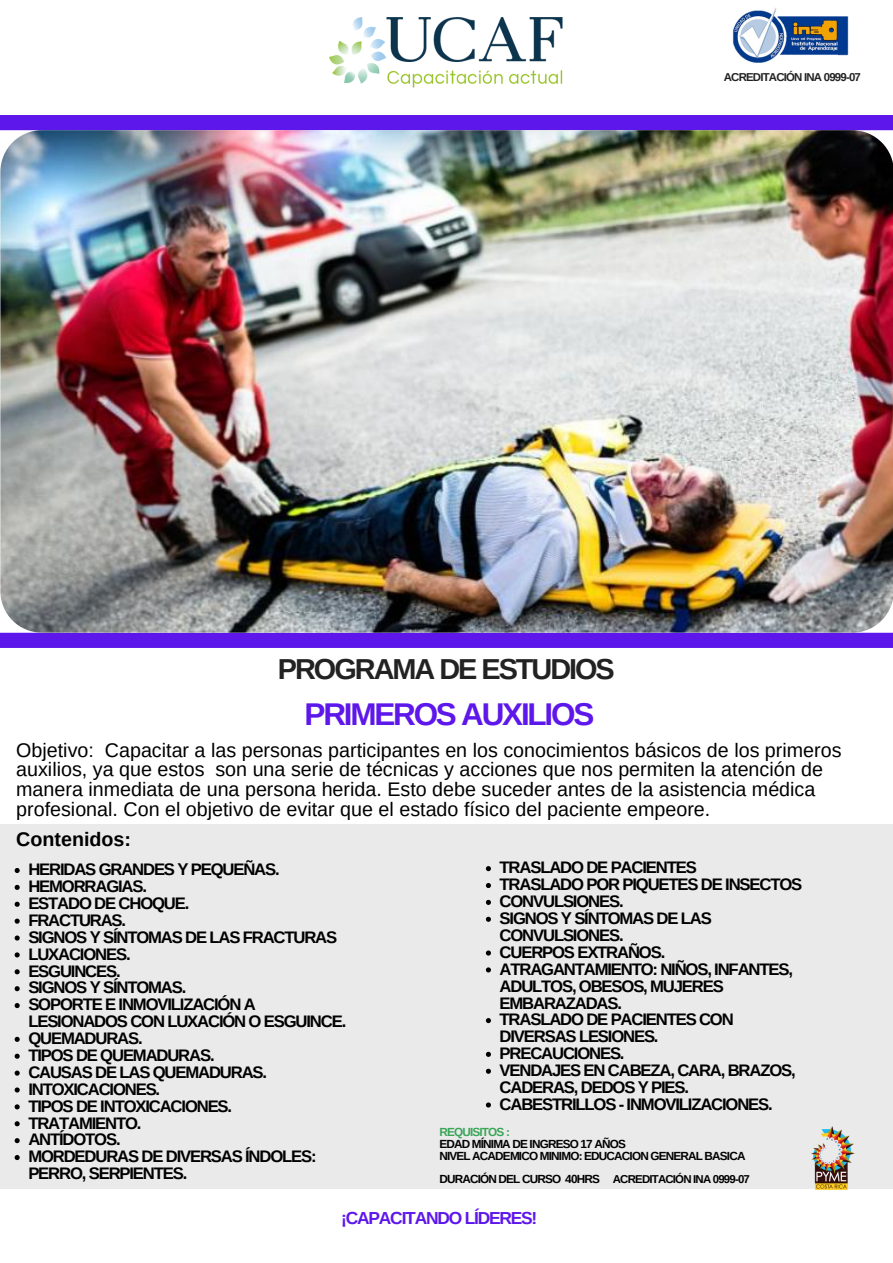
<style>
.page{position:relative;width:893px;height:1263px;background:#fff}
.page>*{position:absolute;margin:0;border:0;box-sizing:border-box;transform-origin:0 0}
.t1{font:700 31.42px "Arimo";letter-spacing:-.07em;color:#5e17eb}
.t2{font:700 28.88px "Arimo";letter-spacing:-.07em;color:#222}
.t3{font:19.73px/19.7px "Arimo";color:#000}
.t4{font:700 19.73px "Arimo";color:#000}
.t5{font:700 17.4px "Arimo";letter-spacing:-.07em;color:#5e17eb}
.t6{font:700 16.65px/16.9px "Arimo";letter-spacing:-.07em;color:#000}
.t7{font:700 11.77px/11.9px "Arimo";letter-spacing:-.07em;color:#000}
.t8{font:700 11.77px "Arimo";letter-spacing:-.07em;color:#39a557}
.t9{font:700 11.4px "Arimo";letter-spacing:-.07em;color:#000}
.t10{font:700 11.4px "Arimo";letter-spacing:-.07em;color:#222}
</style>
<div class="page">
<div style="left:0;top:824px;width:893px;height:365px;background:#eaeaea"></div>
<div style="left:0;top:633px;width:893px;height:15px;background:#5e17eb"></div>
<div style="left:0;top:115px;width:893px;height:15px;background:#5e17eb"></div>
<img style="left:732px;top:8px;width:117px;height:55px">
<img style="left:0;top:130px;width:893px;height:503px">
<img style="left:811px;top:1126px;width:44px;height:64px">
<img style="left:329px;top:18px;width:234px;height:70px">
<svg style="left:15px;top:868px;width:5px;height:5px"></svg>
<svg style="left:15px;top:885px;width:5px;height:5px"></svg>
<svg style="left:15px;top:902px;width:5px;height:5px"></svg>
<svg style="left:15px;top:918px;width:5px;height:6px"></svg>
<svg style="left:15px;top:935px;width:5px;height:5px"></svg>
<svg style="left:15px;top:952px;width:5px;height:5px"></svg>
<svg style="left:15px;top:969px;width:5px;height:5px"></svg>
<svg style="left:15px;top:986px;width:5px;height:5px"></svg>
<svg style="left:15px;top:1003px;width:5px;height:5px"></svg>
<svg style="left:15px;top:1037px;width:5px;height:5px"></svg>
<svg style="left:15px;top:1054px;width:5px;height:5px"></svg>
<svg style="left:15px;top:1070px;width:5px;height:5px"></svg>
<svg style="left:15px;top:1087px;width:5px;height:5px"></svg>
<svg style="left:15px;top:1104px;width:5px;height:5px"></svg>
<svg style="left:15px;top:1121px;width:5px;height:5px"></svg>
<svg style="left:15px;top:1138px;width:5px;height:5px"></svg>
<svg style="left:15px;top:1155px;width:5px;height:5px"></svg>
<svg style="left:486px;top:866px;width:5px;height:5px"></svg>
<svg style="left:486px;top:883px;width:5px;height:5px"></svg>
<svg style="left:486px;top:900px;width:5px;height:5px"></svg>
<svg style="left:486px;top:917px;width:5px;height:5px"></svg>
<svg style="left:486px;top:950px;width:5px;height:5px"></svg>
<svg style="left:486px;top:967px;width:5px;height:5px"></svg>
<svg style="left:486px;top:1018px;width:5px;height:5px"></svg>
<svg style="left:486px;top:1052px;width:5px;height:5px"></svg>
<svg style="left:486px;top:1069px;width:5px;height:5px"></svg>
<svg style="left:486px;top:1102px;width:5px;height:5px"></svg>
<p class="t10" style="left:724px;top:71px;width:139px">ACREDITACIÓN INA 0999-07</p>
<h2 class="t2" style="left:278px;top:653px;width:338px">PROGRAMA DE ESTUDIOS</h2>
<h1 class="t1" style="left:304px;top:697px;width:291px">PRIMEROS AUXILIOS</h1>
<p class="t3" style="left:16px;top:740px;width:827px">Objetivo: Capacitar a las personas participantes en los conocimientos básicos de los primeros auxilios, ya que estos son una serie de técnicas y acciones que nos permiten la atención de manera inmediata de una persona herida. Esto debe suceder antes de la asistencia médica profesional. Con el objetivo de evitar que el estado físico del paciente empeore.</p>
<p class="t4" style="left:16px;top:828px;width:116px">Contenidos:</p>
<p class="t6" style="left:28px;top:861px;width:319px">HERIDAS GRANDES Y PEQUEÑAS.<br>HEMORRAGIAS.<br>ESTADO DE CHOQUE.<br>FRACTURAS.<br>SIGNOS Y SÍNTOMAS DE LAS FRACTURAS<br>LUXACIONES.<br>ESGUINCES.<br>SIGNOS Y SÍNTOMAS.<br>SOPORTE E INMOVILIZACIÓN A<br>LESIONADOS CON LUXACIÓN O ESGUINCE.<br>QUEMADURAS.<br>TIPOS DE QUEMADURAS.<br>CAUSAS DE LAS QUEMADURAS.<br>INTOXICACIONES.<br>TIPOS DE INTOXICACIONES.<br>TRATAMIENTO.<br>ANTÍDOTOS.<br>MORDEDURAS DE DIVERSAS ÍNDOLES:<br>PERRO, SERPIENTES.</p>
<p class="t6" style="left:499px;top:859px;width:304px">TRASLADO DE PACIENTES<br>TRASLADO POR PIQUETES DE INSECTOS<br>CONVULSIONES.<br>SIGNOS Y SÍNTOMAS DE LAS<br>CONVULSIONES.<br>CUERPOS EXTRAÑOS.<br>ATRAGANTAMIENTO: NIÑOS, INFANTES,<br>ADULTOS, OBESOS, MUJERES<br>EMBARAZADAS.<br>TRASLADO DE PACIENTES CON<br>DIVERSAS LESIONES.<br>PRECAUCIONES.<br>VENDAJES EN CABEZA, CARA, BRAZOS,<br>CADERAS, DEDOS Y PIES.<br>CABESTRILLOS - INMOVILIZACIONES.</p>
<p class="t8" style="left:439px;top:1125px;width:72px">REQUISITOS :</p>
<p class="t7" style="left:439px;top:1138px;width:308px">EDAD MÍNIMA DE INGRESO 17 AÑOS<br>NIVEL ACADEMICO MINIMO: EDUCACION GENERAL BASICA</p>
<p class="t7" style="left:439px;top:1173px;width:162px">DURACIÓN DEL CURSO 40HRS</p>
<p class="t9" style="left:613px;top:1172px;width:139px">ACREDITACIÓN INA 0999-07</p>
<p class="t5" style="left:341px;top:1208px;width:198px">¡CAPACITANDO LÍDERES!</p>
</div>
